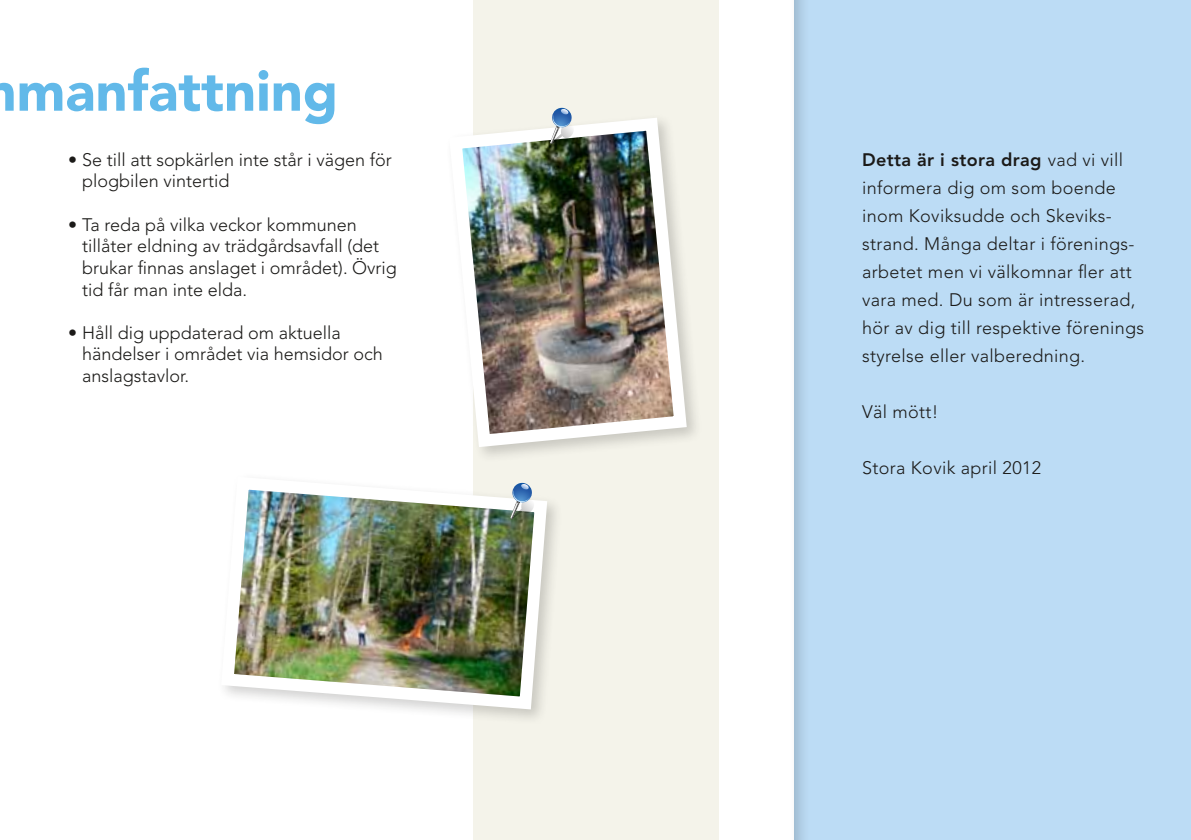
<style>
.page{position:relative;width:1191px;height:840px;background:#fff}
.page>*{position:absolute;margin:0;border:0;box-sizing:border-box;transform-origin:0 0}
.t1{font:900 56px "Avenir";color:#62b9e9}
.t2{font:300 18px/21.6px "Avenir";color:#1b1a18}
.t3{font:300 18px/28px "Avenir";letter-spacing:.02em;color:#1b1a18}
.s1{font-weight:800}
</style>
<div class="page">
<div style="left:473px;top:0;width:246px;height:839px;background:#f4f3ea"></div>
<div style="left:444px;top:113px;width:258px;height:350px;background:#1b1a18;opacity:.2"></div>
<img style="left:444px;top:113px;width:249px;height:340px">
<div style="left:216px;top:472px;width:347px;height:252px;background:#1b1a18;opacity:.2"></div>
<img style="left:216px;top:472px;width:337px;height:243px">
<div style="left:791px;top:0;width:400px;height:839px;background:#bcdcf5"></div>
<svg style="left:550px;top:108px;width:24px;height:36px"></svg>
<svg style="left:510px;top:482px;width:24px;height:37px"></svg>
<h1 class="t1" style="left:17px;top:57px;width:323px">manfattning</h1>
<p class="t2" style="left:82px;top:149px;width:311px;text-indent:-14px">• Se till att sopkärlen inte står i vägen för plogbilen vintertid</p>
<p class="t2" style="left:82px;top:213px;width:316px;text-indent:-14px">• Ta reda på vilka veckor kommunen tillåter eldning av trädgårdsavfall (det brukar finnas anslaget i området). Övrig tid får man inte elda.</p>
<p class="t2" style="left:82px;top:321px;width:302px;text-indent:-14px">• Håll dig uppdaterad om aktuella händelser i området via hemsidor och anslagstavlor.</p>
<p class="t3" style="left:862px;top:145px;width:284px"><span class="s1">Detta är i stora drag</span> vad vi vill informera dig om som boende inom Koviksudde och Skeviks&shy;strand. Många deltar i förenings&shy;arbetet men vi välkomnar fler att vara med. Du som är intresserad, hör av dig till respektive förenings styrelse eller valberedning.</p>
<p class="t2" style="left:862px;top:401px;width:78px">Väl mött!</p>
<p class="t3" style="left:862px;top:453px;width:181px">Stora Kovik april 2012</p>
</div>
